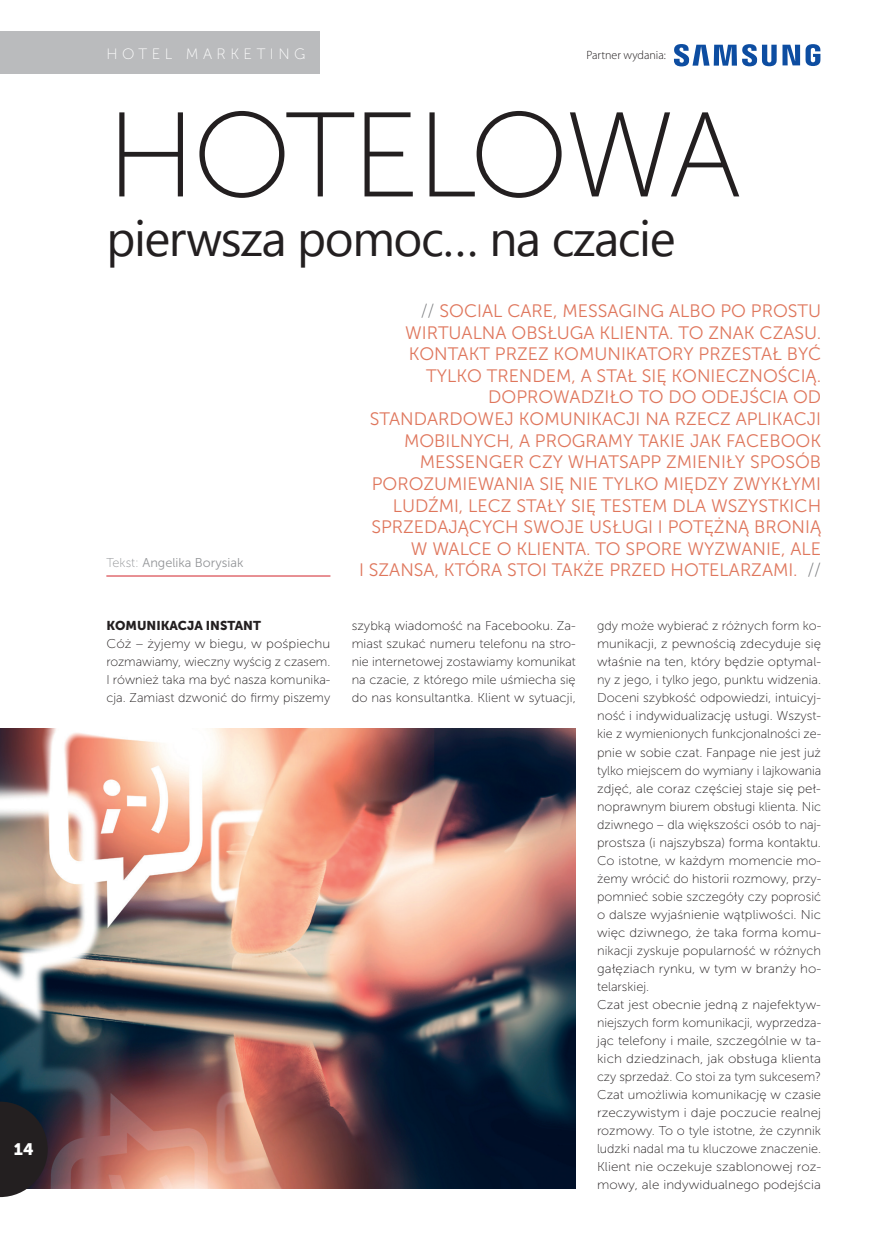
<style>
.page{position:relative;width:885px;height:1251px;background:#fff}
.page>*{position:absolute;margin:0;border:0;box-sizing:border-box;transform-origin:0 0}
.t1{font:120px "Museo Sans 100";letter-spacing:-.035em;color:#231f20}
.t2{font:49.5px "Segoe UI";letter-spacing:-.03em;color:#231f20}
.t3{font:18px/21.6px "Museo Sans 300";color:#df765c;text-align:right}
.t4{font:16.5px "Museo Sans 900";color:#fff}
.t5{font:15px "Museo Sans 100";letter-spacing:.3em;color:#fff}
.t6{font:12.75px/18px "Museo Sans 100";color:#231f20;text-align:justify}
.t7{font:12.75px/18px "Museo Sans 100";color:#231f20;text-align:justify;scale:1.06 1}
.t8{font:12.75px "Museo Sans 300";color:#939598}
.t9{font:12.75px "Museo Sans 900";color:#231f20}
.t10{font:300 12px "Myriad Pro";color:#231f20}
.s1{font-family:"Museo Sans 100"}
.s2{font-family:"Museo Sans 100";color:#76787b}
</style>
<div class="page">
<svg style="left:674px;top:44px;width:102px;height:22px"></svg>
<svg style="left:782px;top:44px;width:38px;height:22px"></svg>
<hr style="left:106px;top:575px;width:224px;height:1px;background:#d1232a">
<img style="left:0;top:728px;width:575px;height:460px">
<svg style="left:0;top:1101px;width:48px;height:95px;background:#2a282c"></svg>
<div style="left:0;top:31px;width:320px;height:43px;background:#babbbd"></div>
<p class="t4" style="left:14px;top:1139px;width:21px">14</p>
<p class="t5" style="left:106px;top:46px;width:162px">Hot el Mark etin</p>
<p class="t5" style="left:294px;top:46px;width:13px">g</p>
<p class="t10" style="left:586px;top:47px;width:81px">Partner wydania:</p>
<h1 class="t1" style="left:106px;top:91px;width:636px">Hotelowa</h1>
<h2 class="t2" style="left:106px;top:204px;width:570px">pierwsza pomoc… na czacie</h2>
<p class="t8" style="left:106px;top:555px;width:138px"><span class="s1">Tekst:</span> ANGELIKA BORYSIAK</p>
<p class="t9" style="left:106px;top:618px;width:156px">KOMUNIKACJA INSTANT</p>
<p class="t7" style="left:106px;top:635px;width:213px">Cóż – żyjemy w biegu, w pośpiechu rozmawiamy, wieczny wyścig z czasem.<br>I również taka ma być nasza komunika&shy;cja. Zamiast dzwonić do firmy piszemy</p>
<p class="t3" style="left:359px;top:300px;width:463px"><span class="s2">//</span> SOCIAL CARE, MESSAGING ALBO PO PROSTU WIRTUALNA OBSŁUGA KLIENTA. TO ZNAK CZASU.<br>KONTAKT PRZEZ KOMUNIKATORY PRZESTAŁ BYĆ TYLKO TRENDEM, A STAŁ SIĘ KONIECZNOŚCIĄ.<br>DOPROWADZIŁO TO DO ODEJŚCIA OD STANDARDOWEJ KOMUNIKACJI NA RZECZ APLIKACJI MOBILNYCH, A PROGRAMY TAKIE JAK FACEBOOK<br>M ESSENGER CZY WHATSAPP ZMIENIŁY SPOSÓB POROZUMIEWANIA SIĘ NIE TYLKO MIĘDZY ZWYKŁYMI LUDŹMI, LECZ STAŁY SIĘ TESTEM DLA WSZYSTKICH SPRZEDAJĄCYCH SWOJE USŁUGI I POTĘŻNĄ BRONIĄ W WALCE O KLIENTA. TO SPORE WYZWANIE, ALE<br>I SZANSA, KTÓRA STOI TAKŻE PRZED HOTELARZAMI. <span class="s2">//</span></p>
<p class="t6" style="left:351px;top:617px;width:226px">szybką wiadomość na Facebooku. Za&shy;miast szukać numeru telefonu na stro&shy;nie internetowej zostawiamy komunikat na czacie, z którego mile uśmiecha się do nas konsultantka. Klient w sytuacji,</p>
<p class="t6" style="left:597px;top:617px;width:226px;text-align:left">gdy może wybierać z różnych form ko&shy;munikacji, z pewnością zdecyduje się właśnie na ten, który będzie optymal&shy;ny z jego, i tylko jego, punktu widzenia.<br>Doceni szybkość odpowiedzi, intuicyj&shy;ność i indywidualizację usługi. Wszyst&shy;kie z wymienionych funkcjonalności ze&shy;pnie w sobie czat. Fanpage nie jest już tylko miejscem do wymiany i lajkowania zdjęć, ale coraz częściej staje się peł&shy;noprawnym biurem obsługi klienta. Nic dziwnego – dla większości osób to naj&shy;prostsza (i najszybsza) forma kontaktu.<br>Co istotne, w każdym momencie mo&shy;żemy wrócić do historii rozmowy, przy&shy;pomnieć sobie szczegóły czy poprosić o dalsze wyjaśnienie wątpliwości. Nic więc dziwnego, że taka forma komu&shy;nikacji zyskuje popularność w różnych gałęziach rynku, w tym w branży ho&shy;telarskiej.<br>Czat jest obecnie jedną z najefektyw&shy;niejszych form komunikacji, wyprzedza&shy;jąc telefony i maile, szczególnie w ta&shy;kich dziedzinach, jak obsługa klienta czy sprzedaż. Co stoi za tym sukcesem?<br>Czat umożliwia komunikację w czasie rzeczywistym i daje poczucie realnej rozmowy. To o tyle istotne, że czynnik ludzki nadal ma tu kluczowe znaczenie.<br>Klient nie oczekuje szablonowej roz&shy;mowy, ale indywidualnego podejścia</p>
</div>
